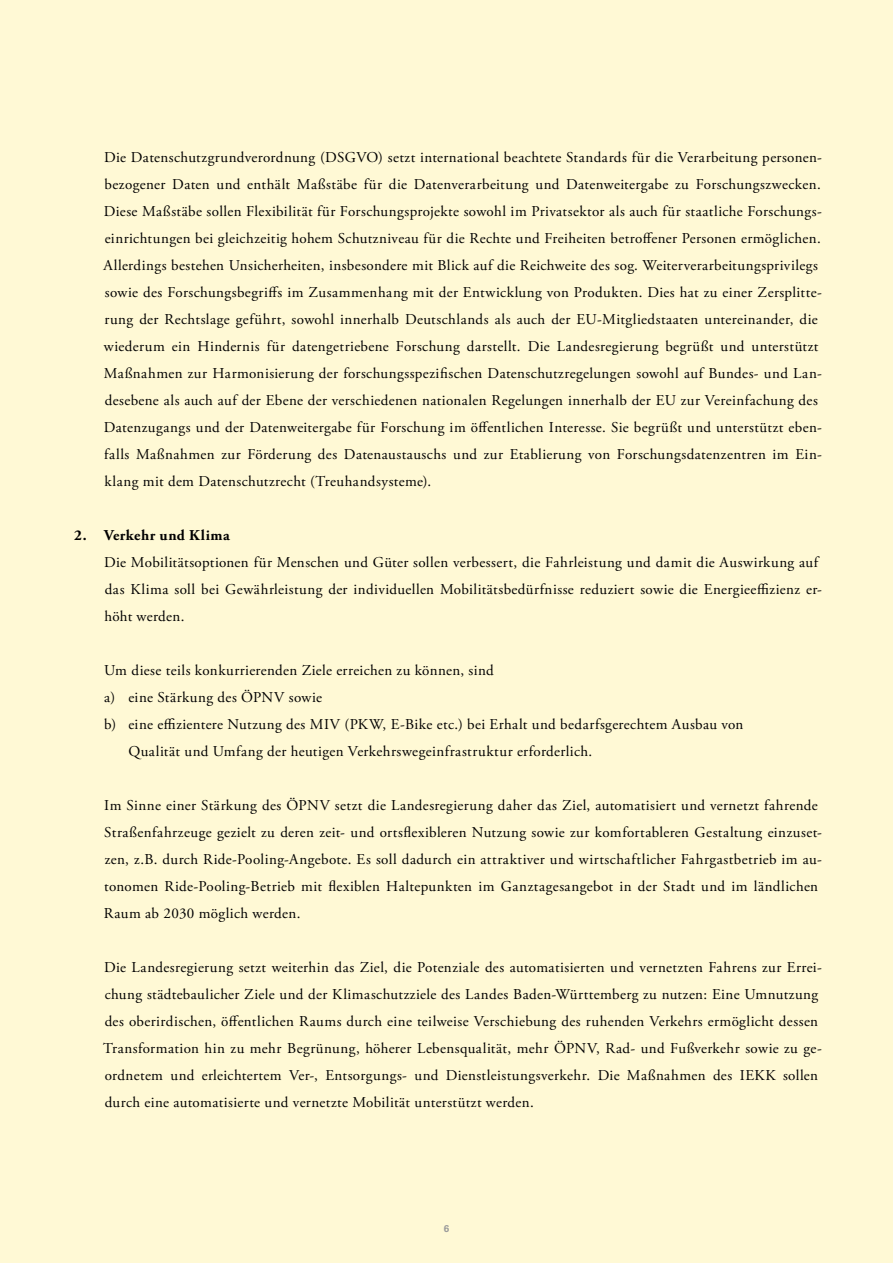
<style>
.page{position:relative;width:893px;height:1263px;background:#fff9d5}
.page>*{position:absolute;margin:0;border:0;box-sizing:border-box;transform-origin:0 0}
.t1{font:15px/27px "Adobe Garamond Pro";letter-spacing:.025em;color:#000}
.t2{font:700 15px "Adobe Garamond Pro";letter-spacing:.03em;color:#000}
.t3{font:700 9.9px "Univers LT";color:#9d9d9c}
</style>
<div class="page">
<p class="t1" style="left:103px;top:144px;width:720px">Die Datenschutzgrundverordnung (DSGVO) setzt international beachtete Standards für die Verarbeitung personen&shy;bezogener Daten und enthält Maßstäbe für die Datenverarbeitung und Datenweitergabe zu Forschungszwecken.<br>Diese Maßstäbe sollen Flexibilität für Forschungsprojekte sowohl im Privatsektor als auch für staatliche Forschungs&shy;einrichtungen bei gleichzeitig hohem Schutzniveau für die Rechte und Freiheiten betroffener Personen ermöglichen.<br>Allerdings bestehen Unsicherheiten, insbesondere mit Blick auf die Reichweite des sog. Weiterverarbeitungsprivilegs sowie des Forschungsbegriffs im Zusammenhang mit der Entwicklung von Produkten. Dies hat zu einer Zersplitte&shy;rung der Rechtslage geführt, sowohl innerhalb Deutschlands als auch der EU-Mitgliedstaaten untereinander, die wiederum ein Hindernis für datengetriebene Forschung darstellt. Die Landesregierung begrüßt und unterstützt Maßnahmen zur Harmonisierung der forschungsspezifischen Datenschutzregelungen sowohl auf Bundes- und Lan&shy;desebene als auch auf der Ebene der verschiedenen nationalen Regelungen innerhalb der EU zur Vereinfachung des Datenzugangs und der Datenweitergabe für Forschung im öffentlichen Interesse. Sie begrüßt und unterstützt eben&shy;falls Maßnahmen zur Förderung des Datenaustauschs und zur Etablierung von Forschungsdatenzentren im Ein&shy;klang mit dem Datenschutzrecht (Treuhandsysteme).</p>
<p class="t2" style="left:74px;top:527px;width:157px">2. Verkehr und Klima</p>
<p class="t1" style="left:104px;top:549px;width:719px">Die Mobilitätsoptionen für Menschen und Güter sollen verbessert, die Fahrleistung und damit die Auswirkung auf das Klima soll bei Gewährleistung der individuellen Mobilitätsbedürfnisse reduziert sowie die Energieeffizienz er&shy;höht werden.</p>
<p class="t1" style="left:104px;top:657px;width:391px">Um diese teils konkurrierenden Ziele erreichen zu können, sind</p>
<p class="t1" style="left:104px;top:684px;width:219px">a) eine Stärkung des ÖPNV sowie</p>
<p class="t1" style="left:104px;top:711px;width:641px">b) eine effizientere Nutzung des MIV (PKW, E-Bike etc.) bei Erhalt und bedarfsgerechtem Ausbau von</p>
<p class="t1" style="left:128px;top:738px;width:465px">Qualität und Umfang der heutigen Verkehrswegeinfrastruktur erforderlich.</p>
<p class="t1" style="left:104px;top:792px;width:720px">Im Sinne einer Stärkung des ÖPNV setzt die Landesregierung daher das Ziel, automatisiert und vernetzt fahrende Straßenfahrzeuge gezielt zu deren zeit- und ortsflexibleren Nutzung sowie zur komfortableren Gestaltung einzuset&shy;zen, z.B. durch Ride-Pooling-Angebote. Es soll dadurch ein attraktiver und wirtschaftlicher Fahrgastbetrieb im au&shy;tonomen Ride-Pooling-Betrieb mit flexiblen Haltepunkten im Ganztagesangebot in der Stadt und im ländlichen Raum ab 2030 möglich werden.</p>
<p class="t1" style="left:103px;top:954px;width:720px">Die Landesregierung setzt weiterhin das Ziel, die Potenziale des automatisierten und vernetzten Fahrens zur Errei&shy;chung städtebaulicher Ziele und der Klimaschutzziele des Landes Baden-Württemberg zu nutzen: Eine Umnutzung des oberirdischen, öffentlichen Raums durch eine teilweise Verschiebung des ruhenden Verkehrs ermöglicht dessen Transformation hin zu mehr Begrünung, höherer Lebensqualität, mehr ÖPNV, Rad- und Fußverkehr sowie zu ge&shy;ordnetem und erleichtertem Ver-, Entsorgungs- und Dienstleistungsverkehr. Die Maßnahmen des IEKK sollen durch eine automatisierte und vernetzte Mobilität unterstützt werden.</p>
<p class="t3" style="left:444px;top:1223px;width:7px">6</p>
</div>
